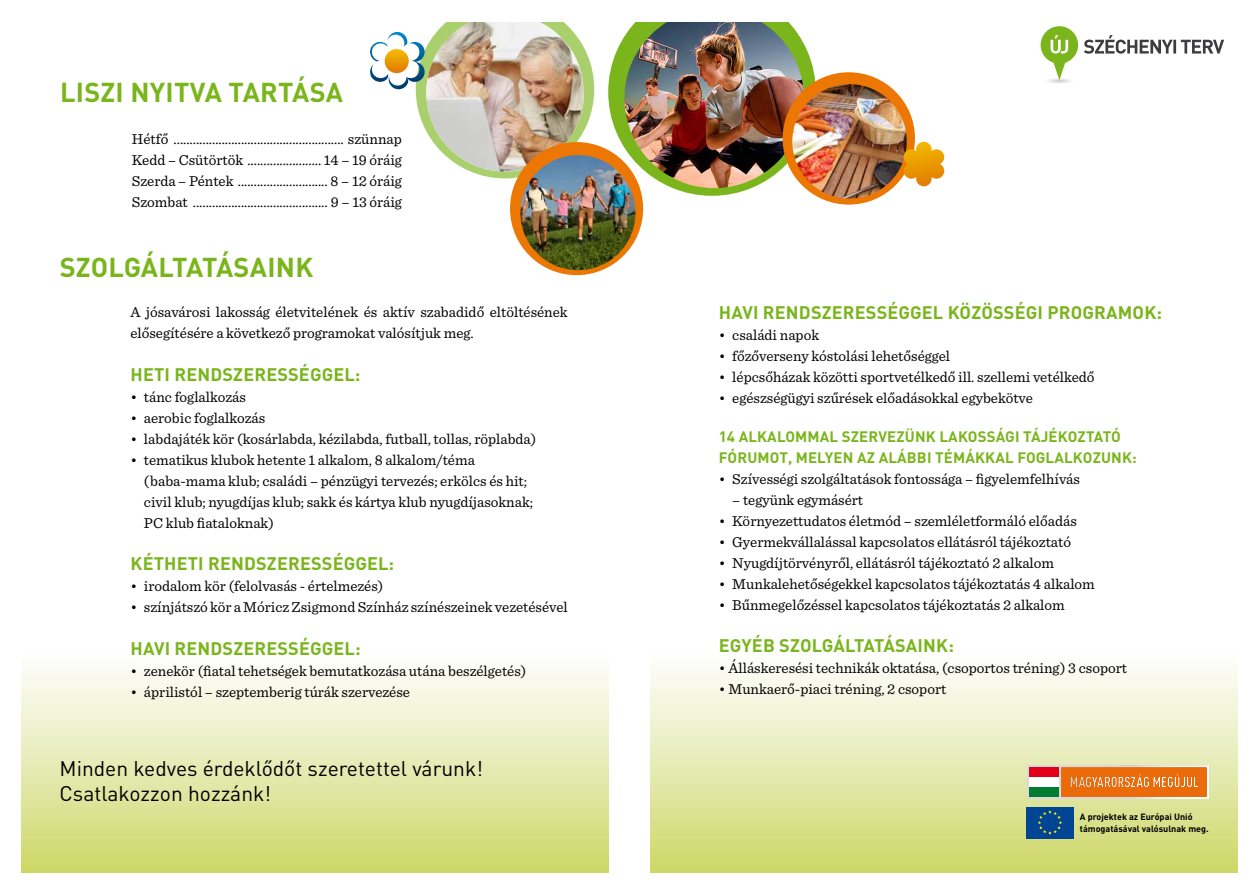
<style>
.page{position:relative;width:1259px;height:893px;background:#fff}
.page>*{position:absolute;margin:0;border:0;box-sizing:border-box;transform-origin:0 0}
.t1{font:700 27px "DIN Pro";letter-spacing:.01em;color:#7ab51c}
.t2{font:21px/25.2px "DIN Pro";color:#000}
.t3{font:700 18px "DIN Pro";letter-spacing:.01em;color:#7ab51c}
.t4{font:15px/21px "Sentinel";color:#000}
.t5{font:700 15px/21px "DIN Pro";letter-spacing:.01em;color:#7ab51c}
.t6{font:700 9px/12px "DIN Pro";color:#000}
</style>
<div class="page">
<div style="left:21px;top:651px;width:587px;height:221px;background:linear-gradient(to bottom,#fff,#ced869)"></div>
<div style="left:651px;top:651px;width:586px;height:221px;background:linear-gradient(to bottom,#fff,#ced869)"></div>
<hr style="left:1046px;top:79px;width:26px;height:4px;background:#f3f3f1;border-radius:50%">
<hr style="left:1049px;top:79px;width:20px;height:4px;background:#eae9e9;border-radius:50%">
<svg style="left:1040px;top:26px;width:184px;height:56px"></svg>
<svg style="left:608px;top:37px;width:208px;height:159px"></svg>
<div style="left:416px;top:0;width:178px;height:178px;background:#aad06e;border-radius:50%"></div>
<img style="left:624px;top:22px;width:180px;height:166px">
<svg style="left:370px;top:32px;width:56px;height:59px"></svg>
<img style="left:426px;top:21px;width:158px;height:151px">
<div style="left:272px;top:0;width:778px;height:21px;background:#fff"></div>
<div style="left:510px;top:142px;width:133px;height:133px;background:#ed7703;border-radius:50%"></div>
<img style="left:520px;top:155px;width:115px;height:115px;border-radius:58px">
<div style="left:782px;top:72px;width:133px;height:133px;background:#ed7703;border-radius:50%"></div>
<img style="left:792px;top:84px;width:114px;height:115px;border-radius:57px">
<svg style="left:903px;top:142px;width:41px;height:44px"></svg>
<div style="left:1026px;top:807px;width:47px;height:31px;background:#004594"></div>
<svg style="left:1038px;top:810px;width:24px;height:24px"></svg>
<img style="left:1026px;top:765px;width:183px;height:35px">
<div style="left:1029px;top:767px;width:29px;height:10px;background:#e3001a"></div>
<div style="left:1029px;top:777px;width:29px;height:10px;background:#fff"></div>
<div style="left:1029px;top:787px;width:29px;height:9px;background:#007d30"></div>
<svg style="left:1061px;top:767px;width:145px;height:29px;background:#eb7821"></svg>
<hr style="left:1208px;top:765px;width:1px;height:34px;background:#fff">
<h1 class="t1" style="left:60px;top:74px;width:13px">LISZI</h1>
<h1 class="t1" style="left:130px;top:74px;width:214px">N YITVA TARTÁSA</h1>
<p class="t4" style="left:132px;top:127px;width:272px;text-align:justify">Hétfő ..................................................... szünnap Kedd – Csütörtök ....................... 14 – 19 óráig Szerda – Péntek ............................ 8 – 12 óráig Szombat .......................................... 9 – 13 óráig</p>
<h1 class="t1" style="left:60px;top:249px;width:255px">SZOLGÁLTATÁSAIN K</h1>
<p class="t4" style="left:130px;top:301px;width:439px">A jósavárosi lakosság életvitelének és aktív szabadidő eltöltésének elősegítésére a következő programokat valósítjuk meg.</p>
<p class="t3" style="left:130px;top:362px;width:231px">HETI REN DSZERESSÉGGEL:</p>
<p class="t4" style="left:130px;top:385px;width:117px">• tánc foglalkozás</p>
<p class="t4" style="left:130px;top:406px;width:136px">• aerobic foglalkozás</p>
<p class="t4" style="left:130px;top:427px;width:407px">• labdajáték kör (kosárlabda, kézilabda, futball, tollas, röplabda)</p>
<p class="t4" style="left:144px;top:448px;width:391px;text-indent:-14px">• tematikus klubok hetente 1 alkalom, 8 alkalom/téma (baba-mama klub; családi – pénzügyi tervezés; erkölcs és hit; civil klub; nyugdíjas klub; sakk és kártya klub nyugdíjasoknak; PC klub fiataloknak)</p>
<p class="t3" style="left:130px;top:551px;width:265px">KÉTH ETI REN DSZERESSÉGGEL:</p>
<p class="t4" style="left:130px;top:575px;width:254px">• irodalom kör (felolvasás - értelmezés)</p>
<p class="t4" style="left:130px;top:596px;width:439px">• színjátszó kör aMóriczZsigmond Színház színészeinek vezetésével</p>
<p class="t3" style="left:130px;top:636px;width:231px">HAVI REN DSZERESSÉGGEL:</p>
<p class="t4" style="left:130px;top:659px;width:397px">• zenekör (fiatal tehetségek bemutatkozása utána beszélgetés)</p>
<p class="t4" style="left:130px;top:680px;width:281px">• áprilistól – szeptemberig túrák szervezése</p>
<h2 class="t2" style="left:60px;top:755px;width:425px">Minden kedves érdeklődőt szeretettel várunk!<br>Csatlakozzon hozzánk!</h2>
<p class="t3" style="left:719px;top:300px;width:444px">HAVI REN DSZERESSÉGGEL KÖZÖSSÉGI PROGRAMOK:</p>
<p class="t4" style="left:719px;top:323px;width:102px">• családi napok</p>
<p class="t4" style="left:719px;top:344px;width:233px">• főzőverseny kóstolási lehetőséggel</p>
<p class="t4" style="left:719px;top:365px;width:377px">• lépcsőházak közötti sportvetélkedő ill. szellemi vetélkedő</p>
<p class="t4" style="left:719px;top:386px;width:316px">• egészségügyi szűrések előadásokkal egybekötve</p>
<p class="t5" style="left:719px;top:425px;width:419px">14 ALKALOMMAL SZERVEZÜN K LAKOSSÁGI TÁJ ÉKOZTATÓ<br>FÓRUMOT, MELYEN AZ ALÁBBI TÉMÁKKAL FOGLALKOZUN K:</p>
<p class="t4" style="left:719px;top:467px;width:363px">• Szívességi szolgáltatások fontossága – figyelemfelhívás</p>
<p class="t4" style="left:732px;top:488px;width:132px">– tegyünk egymásért</p>
<p class="t4" style="left:719px;top:509px;width:359px">• Környezettudatos életmód – szemléletformáló előadás</p>
<p class="t4" style="left:719px;top:530px;width:354px">• Gyermekvállalással kapcsolatos ellátásról tájékoztató</p>
<p class="t4" style="left:719px;top:551px;width:337px">• Nyugdíjtörvényről, ellátásról tájékoztató 2 alkalom</p>
<p class="t4" style="left:719px;top:572px;width:377px">• Munkalehetőségekkel kapcsolatos tájékoztatás 4 alkalom</p>
<p class="t4" style="left:719px;top:593px;width:347px">• Bűnmegelőzéssel kapcsolatos tájékoztatás 2 alkalom</p>
<p class="t3" style="left:719px;top:633px;width:236px">EGYÉB SZOLGÁLTATÁSAIN K:</p>
<p class="t4" style="left:719px;top:657px;width:410px">• Álláskeresési technikák oktatása, (csoportos tréning) 3 csoport</p>
<p class="t4" style="left:719px;top:678px;width:229px">• Munkaerő-piaci tréning, 2 csoport</p>
<p class="t6" style="left:1080px;top:810px;width:130px">A PROJEKTEK AZ EURÓPAI UNIÓ<br>TÁMOGATÁSÁVAL VALÓSULNAK MEG.</p>
</div>
